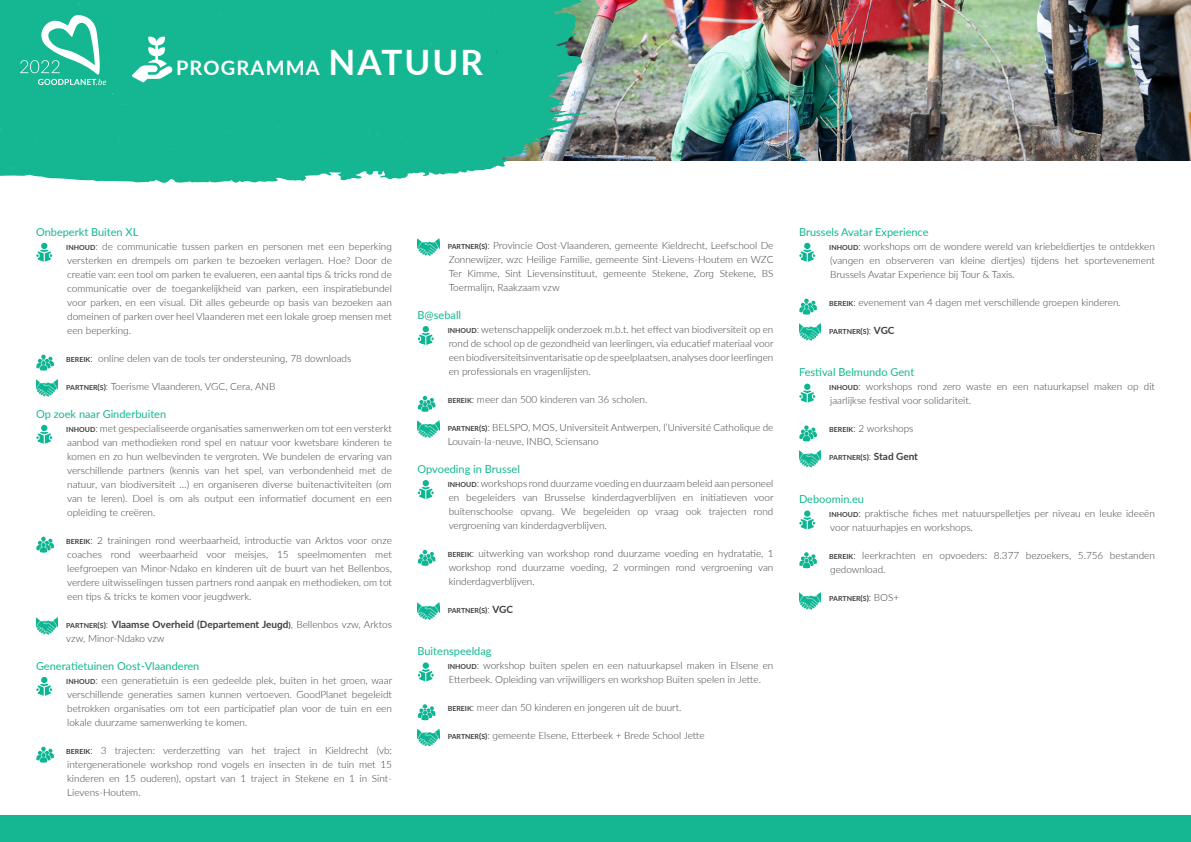
<style>
.page{position:relative;width:1191px;height:842px;background:#fff}
.page>*{position:absolute;margin:0;border:0;box-sizing:border-box;transform-origin:0 0}
.t1{font:700 20px "Lato";letter-spacing:.06em;color:#fff}
.t2{font:11px "Lato";color:#14b792}
.t3{font:300 10px/14px "Lato";color:#3e3e3f;text-align:justify}
.t4{font:700 7px "Lato";color:#3e3e3f}
.s1{font-size:35px}
.s2{font-weight:700;font-size:7px}
.s3{font-style:inherit}
.s4{font-weight:700;font-size:8px}
.s5{font-weight:700}
.s6{font-size:8px}
.s7{font-weight:300;font-size:10px}
.s8{font-size:10px}
</style>
<div class="page">
<img style="left:587px;top:0;width:604px;height:160px">
<svg style="left:0;top:0;width:587px;height:183px;background:#24b997"></svg>
<svg style="left:132px;top:37px;width:40px;height:45px"></svg>
<div style="left:0;top:815px;width:1191px;height:27px;background:#14b792"></div>
<svg style="left:36px;top:243px;width:16px;height:19px"></svg>
<svg style="left:36px;top:355px;width:18px;height:16px"></svg>
<svg style="left:36px;top:379px;width:22px;height:17px"></svg>
<svg style="left:36px;top:425px;width:16px;height:19px"></svg>
<svg style="left:36px;top:537px;width:18px;height:16px"></svg>
<svg style="left:36px;top:617px;width:22px;height:17px"></svg>
<svg style="left:36px;top:677px;width:16px;height:19px"></svg>
<svg style="left:36px;top:747px;width:18px;height:16px"></svg>
<svg style="left:417px;top:239px;width:22px;height:17px"></svg>
<svg style="left:418px;top:326px;width:16px;height:19px"></svg>
<svg style="left:418px;top:396px;width:17px;height:16px"></svg>
<svg style="left:417px;top:421px;width:22px;height:17px"></svg>
<svg style="left:418px;top:480px;width:16px;height:19px"></svg>
<svg style="left:418px;top:550px;width:17px;height:16px"></svg>
<svg style="left:417px;top:603px;width:22px;height:17px"></svg>
<svg style="left:418px;top:662px;width:16px;height:19px"></svg>
<svg style="left:418px;top:704px;width:17px;height:16px"></svg>
<svg style="left:417px;top:729px;width:22px;height:17px"></svg>
<svg style="left:799px;top:243px;width:16px;height:19px"></svg>
<svg style="left:799px;top:299px;width:18px;height:16px"></svg>
<svg style="left:799px;top:323px;width:21px;height:17px"></svg>
<svg style="left:799px;top:384px;width:16px;height:19px"></svg>
<svg style="left:799px;top:425px;width:18px;height:16px"></svg>
<svg style="left:799px;top:450px;width:21px;height:17px"></svg>
<svg style="left:799px;top:510px;width:16px;height:19px"></svg>
<svg style="left:799px;top:552px;width:18px;height:16px"></svg>
<svg style="left:799px;top:592px;width:21px;height:17px"></svg>
<svg style="left:20px;top:14px;width:86px;height:71px"></svg>
<p class="t1" style="left:176px;top:53px;width:308px">PROGRAMMA <span class="s1">NATUUR</span></p>
<p class="t2" style="left:36px;top:224px;width:104px">Onbeperkt Buiten XL</p>
<p class="t3" style="left:66px;top:239px;width:327px"><span class="s2">INHOUD</span><span class="s3">:</span> de communicatie tussen parken en personen met een beperking versterken en drempels om parken te bezoeken verlagen. Hoe? Door de creatie van: een tool om parken te evalueren, een aantal tips &amp; tricks rond de communicatie over de toegankelijkheid van parken, een inspiratiebundel voor parken, en een visual. Dit alles gebeurde op basis van bezoeken aan domeinen of parken over heel Vlaanderen met een lokale groep mensen met een beperking.</p>
<p class="t3" style="left:66px;top:351px;width:286px"><span class="s2">BEREIK</span><span class="s3">:</span> online delen van de tools ter ondersteuning, 78 downloads</p>
<p class="t3" style="left:66px;top:379px;width:211px"><span class="s2">PARTNER</span><span class="s4">(</span><span class="s2">S</span><span class="s4">)</span>: Toerisme Vlaanderen, VGC, Cera, ANB</p>
<p class="t2" style="left:36px;top:406px;width:132px">Op zoek naar Ginderbuiten</p>
<p class="t3" style="left:66px;top:421px;width:327px"><span class="s2">INHOUD</span><span class="s3">:</span> met gespecialiseerde organisaties samenwerken om tot een versterkt aanbod van methodieken rond spel en natuur voor kwetsbare kinderen te komen en zo hun welbevinden te vergroten. We bundelen de ervaring van verschillende partners (kennis van het spel, van verbondenheid met de natuur, van biodiversiteit …) en organiseren diverse buitenactiviteiten (om van te leren). Doel is om als output een informatief document en een opleiding te creëren.</p>
<p class="t3" style="left:66px;top:533px;width:327px"><span class="s2">BEREIK</span><span class="s3">:</span> 2 trainingen rond weerbaarheid, introductie van Arktos voor onze coaches rond weerbaarheid voor meisjes, 15 speelmomenten met leefgroepen van Minor-Ndako en kinderen uit de buurt van het Bellenbos, verdere uitwisselingen tussen partners rond aanpak en methodieken, om tot een tips &amp; tricks te komen voor jeugdwerk.</p>
<p class="t3" style="left:66px;top:617px;width:327px"><span class="s2">PARTNER</span><span class="s4">(</span><span class="s2">S</span><span class="s4">)</span>: <span class="s5">Vlaamse Overheid (Departement Jeugd</span><span class="s4">)</span>, Bellenbos vzw, Arktos vzw, Minor-Ndako vzw</p>
<p class="t2" style="left:36px;top:658px;width:165px">Generatietuinen Oost-Vlaanderen</p>
<p class="t3" style="left:66px;top:673px;width:327px"><span class="s2">INHOUD</span><span class="s3">:</span> een generatietuin is een gedeelde plek, buiten in het groen, waar verschillende generaties samen kunnen vertoeven. GoodPlanet begeleidt betrokken organisaties om tot een participatief plan voor de tuin en een lokale duurzame samenwerking te komen.</p>
<p class="t3" style="left:66px;top:743px;width:327px"><span class="s2">BEREIK</span><span class="s3">:</span> 3 trajecten: verderzetting van het traject in Kieldrecht (vb: intergenerationele workshop rond vogels en insecten in de tuin met 15 kinderen en 15 ouderen), opstart van 1 traject in Stekene en 1 in Sint-Lievens-Houtem.</p>
<p class="t3" style="left:448px;top:238px;width:327px"><span class="s2">PARTNER</span><span class="s4">(</span><span class="s2">S</span><span class="s4">)</span>: Provincie Oost-Vlaanderen, gemeente Kieldrecht, Leefschool De Zonnewijzer, wzc Heilige Familie, gemeente Sint-Lievens-Houtem en WZC Ter Kimme, Sint Lievensinstituut, gemeente Stekene, Zorg Stekene, BS Toermalijn, Raakzaam vzw</p>
<p class="t2" style="left:417px;top:307px;width:45px">B@seball</p>
<p class="t3" style="left:448px;top:322px;width:327px"><span class="s2">INHOUD</span><span class="s3">:</span> wetenschappelijk onderzoek m.b.t. het effect van biodiversiteit op en rond de school op de gezondheid van leerlingen, via educatief materiaal voor een biodiversiteitsinventarisatie op de speelplaatsen, analyses door leerlingen en professionals en vragenlijsten.</p>
<p class="t3" style="left:448px;top:392px;width:201px"><span class="s2">BEREIK</span><span class="s3">:</span> meer dan 500 kinderen van 36 scholen.</p>
<p class="t3" style="left:448px;top:420px;width:327px"><span class="s2">PARTNER</span><span class="s4">(</span><span class="s2">S</span><span class="s4">)</span>: BELSPO, MOS, Universiteit Antwerpen, l’Université Catholique de<br>Louvain-la-neuve, INBO, Sciensano</p>
<p class="t2" style="left:417px;top:461px;width:104px">Opvoeding in Brussel</p>
<p class="t3" style="left:448px;top:476px;width:327px"><span class="s2">INHOUD</span><span class="s3">:</span>workshops rond duurzame voeding en duurzaam beleid aan personeel en begeleiders van Brusselse kinderdagverblijven en initiatieven voor buitenschoolse opvang. We begeleiden op vraag ook trajecten rond vergroening van kinderdagverblijven.</p>
<p class="t3" style="left:448px;top:546px;width:327px"><span class="s2">BEREIK</span><span class="s3">:</span> uitwerking van workshop rond duurzame voeding en hydratatie, 1 workshop rond duurzame voeding, 2 vormingen rond vergroening van kinderdagverblijven.</p>
<p class="t4" style="left:448px;top:605px;width:67px">PARTNER<span class="s6">(</span>S<span class="s6">)</span><span class="s7">:</span> <span class="s8">VGC</span></p>
<p class="t2" style="left:417px;top:643px;width:76px">Buitenspeeldag</p>
<p class="t3" style="left:448px;top:658px;width:327px"><span class="s2">INHOUD</span><span class="s3">:</span> workshop buiten spelen en een natuurkapsel maken in Elsene en<br>Etterbeek. Opleiding van vrijwilligers en workshop Buiten spelen in Jette.</p>
<p class="t3" style="left:448px;top:700px;width:235px"><span class="s2">BEREIK</span><span class="s3">:</span> meer dan 50 kinderen en jongeren uit de buurt.</p>
<p class="t3" style="left:448px;top:728px;width:258px"><span class="s2">PARTNER</span><span class="s4">(</span><span class="s2">S</span><span class="s4">)</span>: gemeente Elsene, Etterbeek + Brede School Jette</p>
<p class="t2" style="left:799px;top:224px;width:131px">Brussels Avatar Experience</p>
<p class="t3" style="left:829px;top:239px;width:327px"><span class="s2">INHOUD</span><span class="s3">:</span> workshops om de wondere wereld van kriebeldiertjes te ontdekken (vangen en observeren van kleine diertjes) tijdens het sportevenement Brussels Avatar Experience bij Tour &amp; Taxis.</p>
<p class="t3" style="left:829px;top:295px;width:293px"><span class="s2">BEREIK</span><span class="s3">:</span> evenement van 4 dagen met verschillende groepen kinderen.</p>
<p class="t4" style="left:829px;top:326px;width:67px">PARTNER<span class="s6">(</span>S<span class="s6">)</span><span class="s7">:</span> <span class="s8">VGC</span></p>
<p class="t2" style="left:799px;top:365px;width:117px">Festival Belmundo Gent</p>
<p class="t3" style="left:829px;top:379px;width:327px"><span class="s2">INHOUD</span><span class="s3">:</span> workshops rond zero waste en een natuurkapsel maken op dit jaarlijkse festival voor solidariteit.</p>
<p class="t3" style="left:829px;top:421px;width:86px"><span class="s2">BEREIK</span><span class="s3">: 2</span> workshops</p>
<p class="t4" style="left:829px;top:453px;width:90px">PARTNER<span class="s6">(</span>S<span class="s6">)</span><span class="s7">:</span> <span class="s8">Stad Gent</span></p>
<p class="t2" style="left:799px;top:491px;width:67px">Deboomin.eu</p>
<p class="t3" style="left:829px;top:506px;width:327px"><span class="s2">INHOUD</span><span class="s3">:</span> praktische fiches met natuurspelletjes per niveau en leuke ideeën voor natuurhapjes en workshops.</p>
<p class="t3" style="left:829px;top:548px;width:327px"><span class="s2">BEREIK</span><span class="s3">:</span> leerkrachten en opvoeders: 8.377 bezoekers, 5.756 bestanden gedownload.</p>
<p class="t4" style="left:829px;top:594px;width:72px">PARTNER<span class="s6">(</span>S<span class="s6">)</span><span class="s7">: BOS+</span></p>
</div>
